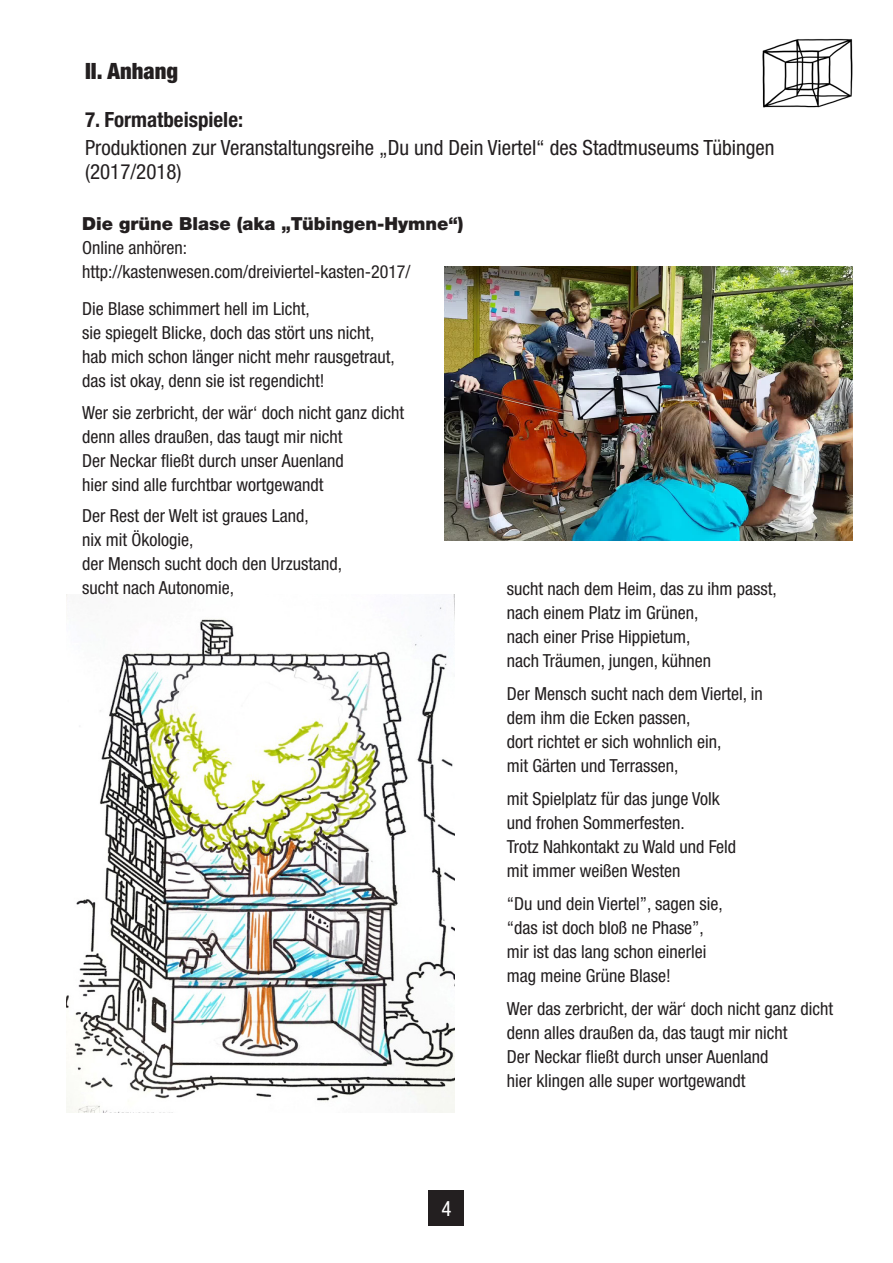
<style>
.page{position:relative;width:893px;height:1263px;background:#fff}
.page>*{position:absolute;margin:0;border:0;box-sizing:border-box;transform-origin:0 0}
.Überschrift_Ebene_I{font:900 condensed 22.5px "Helvetica Neue LT Std";color:#231f20}
.Header_Neu{font:condensed 21px/24px "Helvetica Neue LT Std";color:#231f20}
.Header_Neu-2{font:700 condensed 21px "Helvetica Neue LT Std";color:#231f20}
.t1{font:condensed 21px "Helvetica Neue LT Std";color:#fff}
.copy{font:condensed 18px/24px "Helvetica Neue LT Std";color:#231f20}
.copy-2{font:900 18px "Helvetica Neue LT Std";color:#231f20}
</style>
<div class="page">
<div style="left:429px;top:1190px;width:35px;height:35px;background:#231f20"></div>
<img style="left:762px;top:38px;width:91px;height:70px">
<img style="left:66px;top:594px;width:389px;height:518px">
<img style="left:444px;top:267px;width:409px;height:274px">
<p class="Überschrift_Ebene_I" style="left:85px;top:57px;width:95px">II. Anhang</p>
<p class="Header_Neu-2" style="left:85px;top:107px;width:160px">7. Formatbeispiele:</p>
<p class="Header_Neu" style="left:85px;top:136px;width:691px">Produktionen zur Veranstaltungsreihe „Du und Dein Viertel“ des Stadtmuseums Tübingen (2017/2018)</p>
<p class="copy-2" style="left:82px;top:213px;width:383px">Die grüne Blase (aka „Tübingen-Hymne“)</p>
<p class="copy" style="left:82px;top:235px;width:330px">Online anhören: http://kastenwesen.com/dreiviertel-kasten-2017/</p>
<p class="copy" style="left:82px;top:297px;width:229px">Die Blase schimmert hell im Licht,</p>
<p class="copy" style="left:82px;top:321px;width:294px">sie spiegelt Blicke, doch das stört uns nicht,</p>
<p class="copy" style="left:82px;top:345px;width:314px">hab mich schon länger nicht mehr rausgetraut,</p>
<p class="copy" style="left:82px;top:369px;width:244px">das ist okay, denn sie ist regendicht!</p>
<p class="copy" style="left:82px;top:400px;width:323px">Wer sie zerbricht, der wär‘ doch nicht ganz dicht</p>
<p class="copy" style="left:82px;top:424px;width:262px">denn alles draußen, das taugt mir nicht</p>
<p class="copy" style="left:82px;top:448px;width:263px">Der Neckar fließt durch unser Auenland</p>
<p class="copy" style="left:82px;top:472px;width:243px">hier sind alle furchtbar wortgewandt</p>
<p class="copy" style="left:82px;top:504px;width:228px">Der Rest der Welt ist graues Land,</p>
<p class="copy" style="left:82px;top:528px;width:113px">nix mit Ökologie,</p>
<p class="copy" style="left:82px;top:552px;width:261px">der Mensch sucht doch den Urzustand,</p>
<p class="copy" style="left:82px;top:576px;width:153px">sucht nach Autonomie,</p>
<p class="copy" style="left:507px;top:576px;width:272px">sucht nach dem Heim, das zu ihm passt,</p>
<p class="copy" style="left:507px;top:600px;width:193px">nach einem Platz im Grünen,</p>
<p class="copy" style="left:507px;top:624px;width:185px">nach einer Prise Hippietum,</p>
<p class="copy" style="left:507px;top:648px;width:206px">nach Träumen, jungen, kühnen</p>
<p class="copy" style="left:507px;top:681px;width:258px">Der Mensch sucht nach dem Viertel, in</p>
<p class="copy" style="left:507px;top:705px;width:185px">dem ihm die Ecken passen,</p>
<p class="copy" style="left:507px;top:729px;width:216px">dort richtet er sich wohnlich ein,</p>
<p class="copy" style="left:507px;top:753px;width:173px">mit Gärten und Terrassen,</p>
<p class="copy" style="left:507px;top:786px;width:215px">mit Spielplatz für das junge Volk</p>
<p class="copy" style="left:507px;top:810px;width:179px">und frohen Sommerfesten.</p>
<p class="copy" style="left:507px;top:834px;width:231px">Trotz Nahkontakt zu Wald und Feld</p>
<p class="copy" style="left:507px;top:858px;width:175px">mit immer weißen Westen</p>
<p class="copy" style="left:507px;top:891px;width:218px">“Du und dein Viertel”, sagen sie,</p>
<p class="copy" style="left:507px;top:915px;width:199px">“das ist doch bloß ne Phase”,</p>
<p class="copy" style="left:507px;top:939px;width:201px">mir ist das lang schon einerlei</p>
<p class="copy" style="left:507px;top:963px;width:166px">mag meine Grüne Blase!</p>
<p class="copy" style="left:507px;top:996px;width:328px">Wer das zerbricht, der wär‘ doch nicht ganz dicht</p>
<p class="copy" style="left:507px;top:1020px;width:282px">denn alles draußen da, das taugt mir nicht</p>
<p class="copy" style="left:507px;top:1044px;width:263px">Der Neckar fließt durch unser Auenland</p>
<p class="copy" style="left:507px;top:1068px;width:240px">hier klingen alle super wortgewandt</p>
<p class="t1" style="left:441px;top:1196px;width:12px">4</p>
</div>
